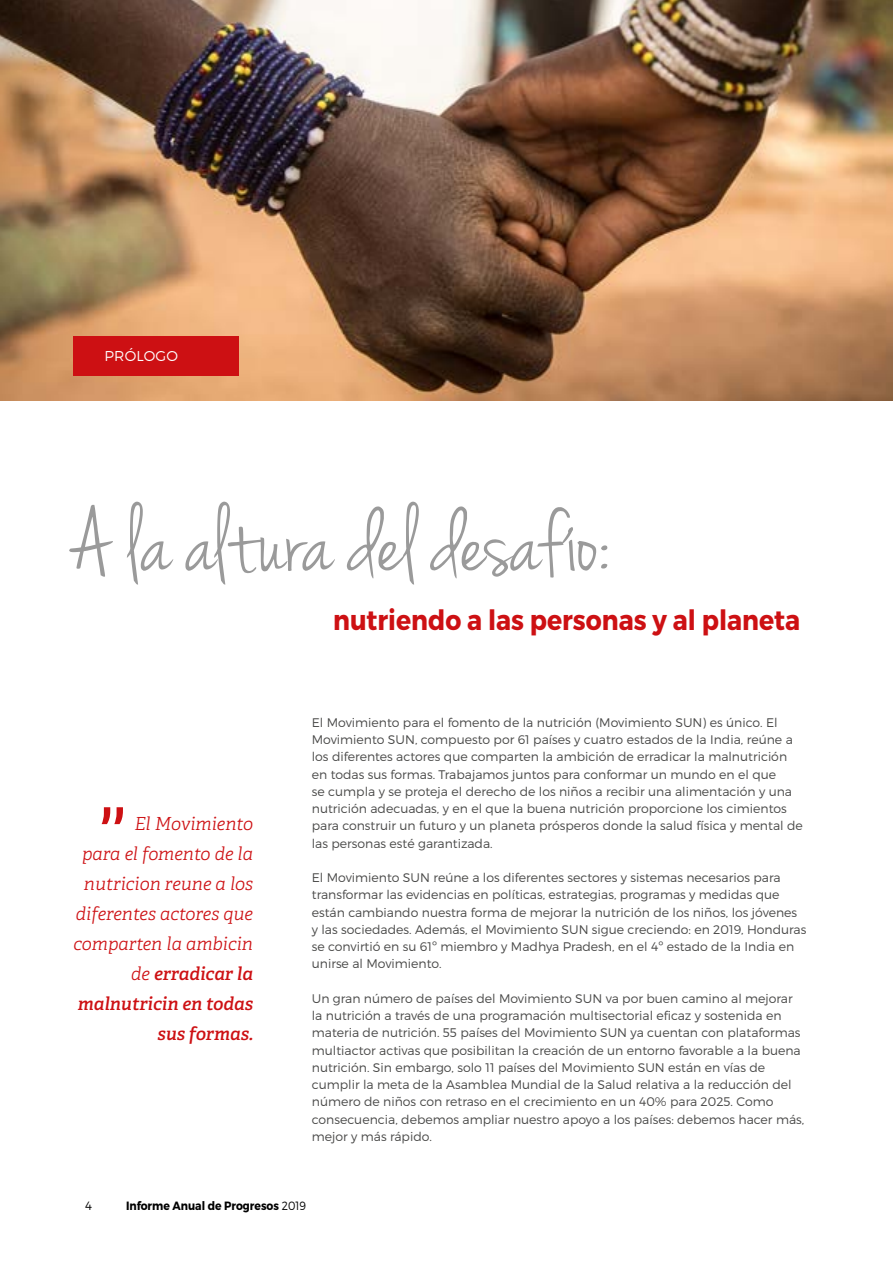
<style>
.page{position:relative;width:893px;height:1263px;background:#fff}
.page>*{position:absolute;margin:0;border:0;box-sizing:border-box;transform-origin:0 0}
.t1{font:99px "Jenna Sue";color:#9a9a9a}
.t2{font:84px "Fedra Sans Std";color:#cd1013}
.t3{font:700 27.9px "Montserrat";color:#cd1013;scale:.9 1}
.t4{font:italic 300 18px/30px "Adelle CYR";color:#cd1013;text-align:right}
.t5{font:300 14.25px "Montserrat";letter-spacing:.01em;color:#fff}
.t6{font:300 12.45px/17.2px "Montserrat";color:#484847}
.t7{font:700 12px "Montserrat";color:#000;scale:.9 1}
.t8{font:300 12px "Montserrat";color:#000}
.s1{font-weight:600}
.s2{font-weight:300}
</style>
<div class="page">
<img style="left:0;top:0;width:893px;height:400px">
<div style="left:73px;top:336px;width:166px;height:39px;background:#cd1013"></div>
<svg style="left:562px;top:528px;width:11px;height:16px"></svg>
<p class="t5" style="left:105px;top:348px;width:75px">PRÓLOGO</p>
<h1 class="t1" style="left:72px;top:485px;width:540px">A la altura del desafio:</h1>
<h3 class="t3" style="left:333px;top:603px;width:520px">nutriendo a las personas y al planeta</h3>
<h2 class="t2" style="left:99px;top:790px;width:28px">”</h2>
<h3 class="t4" style="left:74px;top:808px;width:181px">El Movimiento<br>para el fomento de la nutricion reune a los diferentes actores que comparten la ambicin de <span class="s1">erradicar la malnutricin en todas sus formas.</span></h3>
<p class="t6" style="left:312px;top:713px;width:492px">El Movimiento para el fomento de la nutrición (Movimiento SUN) es único. El Movimiento SUN, compuesto por 61 países y cuatro estados de la India, reúne a los diferentes actores que comparten la ambición de erradicar la malnutrición en todas sus formas. Trabajamos juntos para conformar un mundo en el que<br>se cumpla y se proteja el derecho de los niños a recibir una alimentación y una nutrición adecuadas, y en el que la buena nutrición proporcione los cimientos para construir un futuro y un planeta prósperos donde la salud física y mental de las personas esté garantizada.</p>
<p class="t6" style="left:312px;top:869px;width:496px">El Movimiento SUN reúne a los diferentes sectores y sistemas necesarios para transformar las evidencias en políticas, estrategias, programas y medidas que están cambiando nuestra forma de mejorar la nutrición de los niños, los jóvenes y las sociedades. Además, el Movimiento SUN sigue creciendo: en 2019, Honduras se convirtió en su 61º miembro y Madhya Pradesh, en el 4º estado de la India en unirse al Movimiento.</p>
<p class="t6" style="left:312px;top:990px;width:494px">Un gran número de países del Movimiento SUN va por buen camino al mejorar la nutrición a través de una programación multisectorial eficaz y sostenida en materia de nutrición. 55 países del Movimiento SUN ya cuentan con plataformas multiactor activas que posibilitan la creación de un entorno favorable a la buena nutrición. Sin embargo, solo 11 países del Movimiento SUN están en vías de cumplir la meta de la Asamblea Mundial de la Salud relativa a la reducción del número de niños con retraso en el crecimiento en un 40% para 2025. Como consecuencia, debemos ampliar nuestro apoyo a los países: debemos hacer más, mejor y más rápido.</p>
<p class="t8" style="left:85px;top:1199px;width:8px">4</p>
<p class="t7" style="left:126px;top:1198px;width:202px">Informe Anual de Progresos <span class="s2">2019</span></p>
</div>
